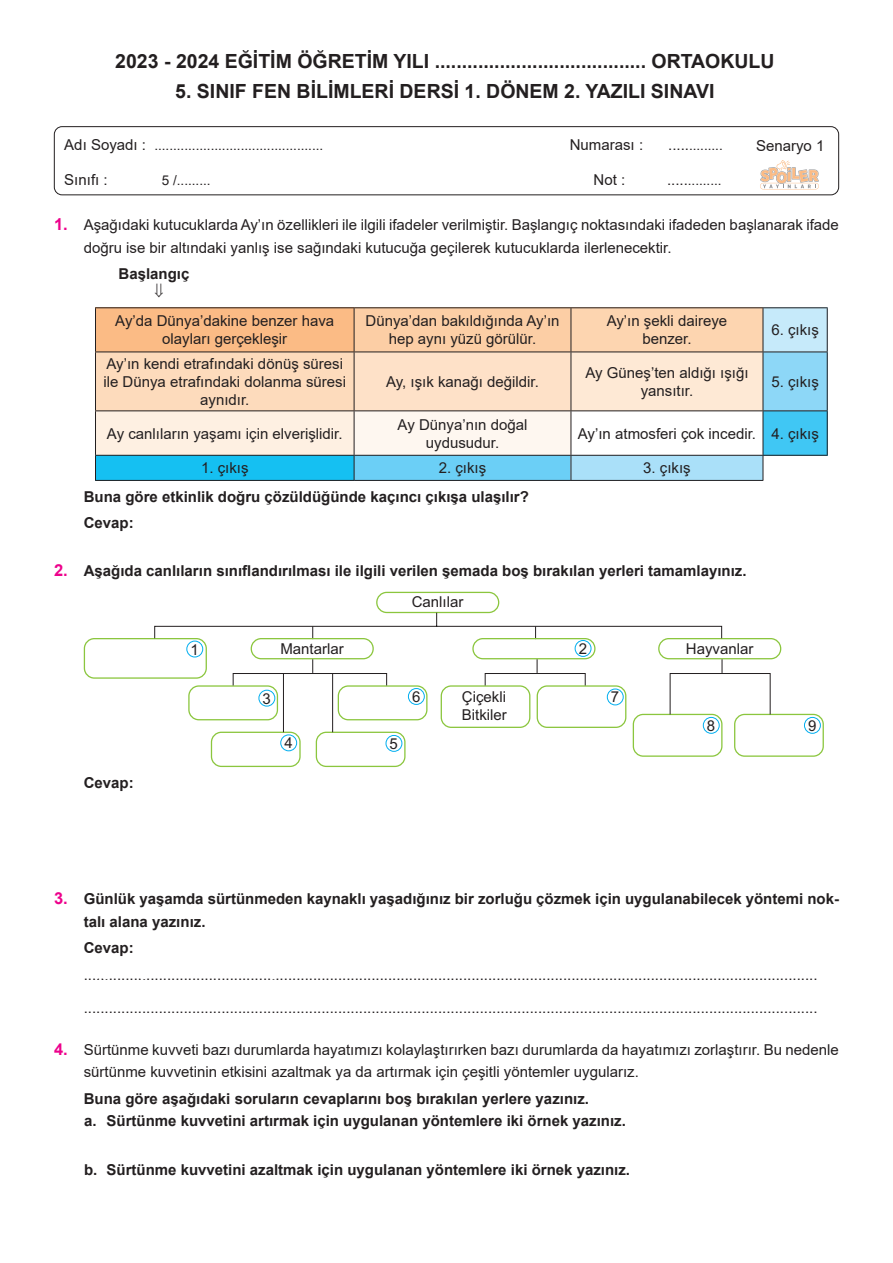
<style>
.page{position:relative;width:893px;height:1263px;background:#fff}
.page>*{position:absolute;margin:0;border:0;box-sizing:border-box;transform-origin:0 0}
.t1{font:700 19.5px "Arial";color:#231f20}
.t2{font:15px/18px "Arial";color:#231f20;text-align:center}
.t3{font:700 15px/31.2px "Arial";color:#231f20}
.t4{font:13.5px "Arial";color:#231f20}
.s1{font-size:15px}
.s2{font-weight:700;font-size:16.5px;color:#ed028c}
.s3{font-size:16.5px;color:#ed028c}
.s4{font-weight:400}
</style>
<div class="page">
<div style="left:54px;top:126px;width:785px;height:69px;border:1px solid #231f20;border-radius:8px"></div>
<svg style="left:760px;top:160px;width:59px;height:29px"></svg>
<div style="left:96px;top:308px;width:258px;height:44px;background:#fbbb85"></div>
<div style="left:354px;top:308px;width:217px;height:44px;background:#fccea5"></div>
<div style="left:571px;top:308px;width:192px;height:44px;background:#fdd5b0"></div>
<div style="left:763px;top:308px;width:64px;height:44px;background:#c6eafa"></div>
<div style="left:96px;top:352px;width:258px;height:59px;background:#fddbbc"></div>
<div style="left:354px;top:352px;width:217px;height:59px;background:#fee1c8"></div>
<div style="left:571px;top:352px;width:192px;height:59px;background:#fee9d5"></div>
<div style="left:763px;top:352px;width:64px;height:59px;background:#8dd7f7"></div>
<div style="left:96px;top:411px;width:258px;height:44px;background:#fef0e2"></div>
<div style="left:354px;top:411px;width:217px;height:44px;background:#fef7f0"></div>
<div style="left:763px;top:411px;width:64px;height:44px;background:#40c7f4"></div>
<div style="left:96px;top:455px;width:258px;height:25px;background:#15c0f2"></div>
<div style="left:354px;top:455px;width:217px;height:25px;background:#6bcff6"></div>
<div style="left:571px;top:455px;width:192px;height:25px;background:#aae0f9"></div>
<hr style="left:95px;top:307px;width:259px;height:1px;background:#231f20">
<hr style="left:95px;top:308px;width:1px;height:44px;background:#231f20">
<hr style="left:354px;top:307px;width:217px;height:1px;background:#231f20">
<hr style="left:354px;top:308px;width:1px;height:44px;background:#231f20">
<hr style="left:571px;top:307px;width:192px;height:1px;background:#231f20">
<hr style="left:571px;top:308px;width:1px;height:44px;background:#231f20">
<hr style="left:763px;top:307px;width:65px;height:1px;background:#231f20">
<hr style="left:763px;top:308px;width:1px;height:44px;background:#231f20">
<hr style="left:827px;top:308px;width:1px;height:44px;background:#231f20">
<hr style="left:95px;top:352px;width:259px;height:1px;background:#231f20">
<hr style="left:95px;top:352px;width:1px;height:58px;background:#231f20">
<hr style="left:354px;top:352px;width:217px;height:1px;background:#231f20">
<hr style="left:354px;top:352px;width:1px;height:58px;background:#231f20">
<hr style="left:571px;top:352px;width:192px;height:1px;background:#231f20">
<hr style="left:571px;top:352px;width:1px;height:58px;background:#231f20">
<hr style="left:763px;top:352px;width:65px;height:1px;background:#231f20">
<hr style="left:763px;top:352px;width:1px;height:58px;background:#231f20">
<hr style="left:827px;top:352px;width:1px;height:58px;background:#231f20">
<hr style="left:95px;top:410px;width:259px;height:1px;background:#231f20">
<hr style="left:95px;top:411px;width:1px;height:44px;background:#231f20">
<hr style="left:354px;top:410px;width:217px;height:1px;background:#231f20">
<hr style="left:354px;top:411px;width:1px;height:44px;background:#231f20">
<hr style="left:571px;top:410px;width:192px;height:1px;background:#231f20">
<hr style="left:571px;top:411px;width:1px;height:44px;background:#231f20">
<hr style="left:763px;top:410px;width:65px;height:1px;background:#231f20">
<hr style="left:763px;top:411px;width:1px;height:44px;background:#231f20">
<hr style="left:827px;top:411px;width:1px;height:44px;background:#231f20">
<hr style="left:95px;top:455px;width:259px;height:1px;background:#231f20">
<svg style="left:95px;top:456px;width:1px;height:24px"></svg>
<hr style="left:354px;top:455px;width:217px;height:1px;background:#231f20">
<svg style="left:354px;top:456px;width:1px;height:24px"></svg>
<hr style="left:571px;top:455px;width:192px;height:1px;background:#231f20">
<svg style="left:571px;top:456px;width:1px;height:24px"></svg>
<hr style="left:763px;top:455px;width:65px;height:1px;background:#231f20">
<svg style="left:763px;top:456px;width:1px;height:24px"></svg>
<hr style="left:95px;top:480px;width:259px;height:1px;background:#231f20">
<hr style="left:354px;top:480px;width:217px;height:1px;background:#231f20">
<hr style="left:571px;top:480px;width:192px;height:1px;background:#231f20">
<svg style="left:84px;top:592px;width:698px;height:87px"></svg>
<div style="left:280px;top:734px;width:17px;height:17px;border:1px solid #00aeef;border-radius:50%"></div>
<div style="left:211px;top:732px;width:90px;height:35px;border:1px solid #8bc63e;border-radius:10px"></div>
<div style="left:703px;top:717px;width:17px;height:17px;border:1px solid #00aeef;border-radius:50%"></div>
<div style="left:633px;top:714px;width:89px;height:43px;border:1px solid #8bc63e;border-radius:10px"></div>
<div style="left:804px;top:717px;width:17px;height:17px;border:1px solid #00aeef;border-radius:50%"></div>
<div style="left:734px;top:714px;width:90px;height:43px;border:1px solid #8bc63e;border-radius:10px"></div>
<div style="left:386px;top:735px;width:16px;height:17px;border:1px solid #00aeef;border-radius:50%"></div>
<div style="left:316px;top:732px;width:90px;height:35px;border:1px solid #8bc63e;border-radius:10px"></div>
<svg style="left:154px;top:612px;width:617px;height:121px"></svg>
<h1 class="t1" style="left:115px;top:48px;width:661px">2023 - 2024 EĞİTİM ÖĞRETİM YILI ....................................... ORTAOKULU</h1>
<h1 class="t1" style="left:175px;top:78px;width:541px">5. SINIF FEN BİLİMLERİ DERSİ 1. DÖNEM 2. YAZILI SINAVI</h1>
<p class="t4" style="left:64px;top:136px;width:260px"><span class="s1">Adı Soyadı :</span> .............................................</p>
<p class="t2" style="left:570px;top:136px;width:75px">Numarası :</p>
<p class="t4" style="left:668px;top:136px;width:56px"><span class="s1">.....</span>.........</p>
<p class="t2" style="left:756px;top:137px;width:70px">Senaryo 1</p>
<p class="t2" style="left:64px;top:171px;width:45px">Sınıfı :</p>
<p class="t4" style="left:162px;top:171px;width:50px">5 /.........</p>
<p class="t2" style="left:594px;top:171px;width:33px">Not :</p>
<p class="t4" style="left:667px;top:171px;width:56px"><span class="s1">.....</span>.........</p>
<p class="t2" style="left:84px;top:214px;width:757px;line-height:22.5px;text-align:left;text-indent:-30px"><span class="s2">1.</span> Aşağıdaki kutucuklarda Ay’ın özellikleri ile ilgili ifadeler verilmiştir. Başlangıç noktasındaki ifadeden başlanarak ifade doğru ise bir altındaki yanlış ise sağındaki kutucuğa geçilerek kutucuklarda ilerlenecektir.</p>
<p class="t3" style="left:119px;top:259px;width:72px">Başlangıç</p>
<p class="t2" style="left:115px;top:312px;width:220px">Ay’da Dünya’dakine benzer hava olayları gerçekleşir</p>
<p class="t2" style="left:365px;top:312px;width:196px">Dünya’dan bakıldığında Ay’ın hep aynı yüzü görülür.</p>
<p class="t2" style="left:607px;top:312px;width:122px">Ay’ın şekli daireye benzer.</p>
<p class="t2" style="left:771px;top:321px;width:49px">6. çıkış</p>
<p class="t2" style="left:103px;top:354px;width:244px">Ay’ın kendi etrafındaki dönüş süresi ile Dünya etrafındaki dolanma süresi aynıdır.</p>
<p class="t2" style="left:386px;top:372px;width:154px">Ay, ışık kanağı değildir.</p>
<p class="t2" style="left:585px;top:363px;width:165px">Ay Güneş’ten aldığı ışığı yansıtır.</p>
<p class="t2" style="left:771px;top:372px;width:49px">5. çıkış</p>
<p class="t2" style="left:107px;top:424px;width:237px">Ay canlıların yaşamı için elverişlidir.</p>
<p class="t2" style="left:398px;top:415px;width:131px">Ay Dünya’nın doğal uydusudur.</p>
<p class="t2" style="left:578px;top:424px;width:242px">Ay’ın atmosferi çok incedir. 4. çıkış</p>
<p class="t2" style="left:201px;top:459px;width:49px">1. çıkış</p>
<p class="t2" style="left:439px;top:459px;width:49px">2. çıkış</p>
<p class="t2" style="left:643px;top:459px;width:49px">3. çıkış</p>
<p class="t3" style="left:84px;top:481px;width:447px">Buna göre etkinlik doğru çözüldüğünde kaçıncı çıkışa ulaşılır?</p>
<p class="t3" style="left:412px;top:555px;width:336px;text-indent:-358px"><span class="s3">2.</span> Aşağıda canlıların sınıflandırılması ile ilgili verilen şemada boş bırakılan yerleri tamamlayınız.<br><span class="s4">Canlılar</span></p>
<p class="t2" style="left:190px;top:640px;width:10px">1</p>
<p class="t2" style="left:280px;top:640px;width:65px">Mantarlar</p>
<p class="t2" style="left:579px;top:640px;width:10px">2</p>
<p class="t2" style="left:462px;top:688px;width:47px;text-align:left">Çiçekli<br>Bitkiler</p>
<p class="t2" style="left:686px;top:640px;width:69px">Hayvanlar</p>
<p class="t2" style="left:412px;top:688px;width:10px">6</p>
<p class="t2" style="left:611px;top:688px;width:10px">7</p>
<p class="t2" style="left:262px;top:689px;width:10px">3</p>
<p class="t2" style="left:707px;top:716px;width:10px">8</p>
<p class="t2" style="left:808px;top:716px;width:10px">9</p>
<p class="t3" style="left:84px;top:768px;width:52px">Cevap:</p>
<p class="t2" style="left:284px;top:734px;width:10px">4</p>
<p class="t2" style="left:390px;top:734px;width:10px">5</p>
<p class="t3" style="left:84px;top:888px;width:757px;line-height:22.5px;text-indent:-30px"><span class="s3">3.</span> Günlük yaşamda sürtünmeden kaynaklı yaşadığınız bir zorluğu çözmek için uygulanabilecek yöntemi nok&shy;talı alana yazınız.</p>
<p class="t3" style="left:84px;top:933px;width:52px">Cevap:</p>
<p class="t2" style="left:84px;top:958px;width:735px;line-height:32.7px;text-align:left">................................................................................................................................................................................ ................................................................................................................................................................................</p>
<p class="t2" style="left:84px;top:1038px;width:757px;line-height:22.5px;text-align:left;text-indent:-30px"><span class="s2">4.</span> Sürtünme kuvveti bazı durumlarda hayatımızı kolaylaştırırken bazı durumlarda da hayatımızı zorlaştırır. Bu nedenle sürtünme kuvvetinin etkisini azaltmak ya da artırmak için çeşitli yöntemler uygularız.</p>
<p class="t3" style="left:84px;top:1088px;width:544px;line-height:22.2px">Buna göre aşağıdaki soruların cevaplarını boş bırakılan yerlere yazınız.<br>a. Sürtünme kuvvetini artırmak için uygulanan yöntemlere iki örnek yazınız.</p>
<p class="t3" style="left:84px;top:1154px;width:548px">b. Sürtünme kuvvetini azaltmak için uygulanan yöntemlere iki örnek yazınız.</p>
</div>
